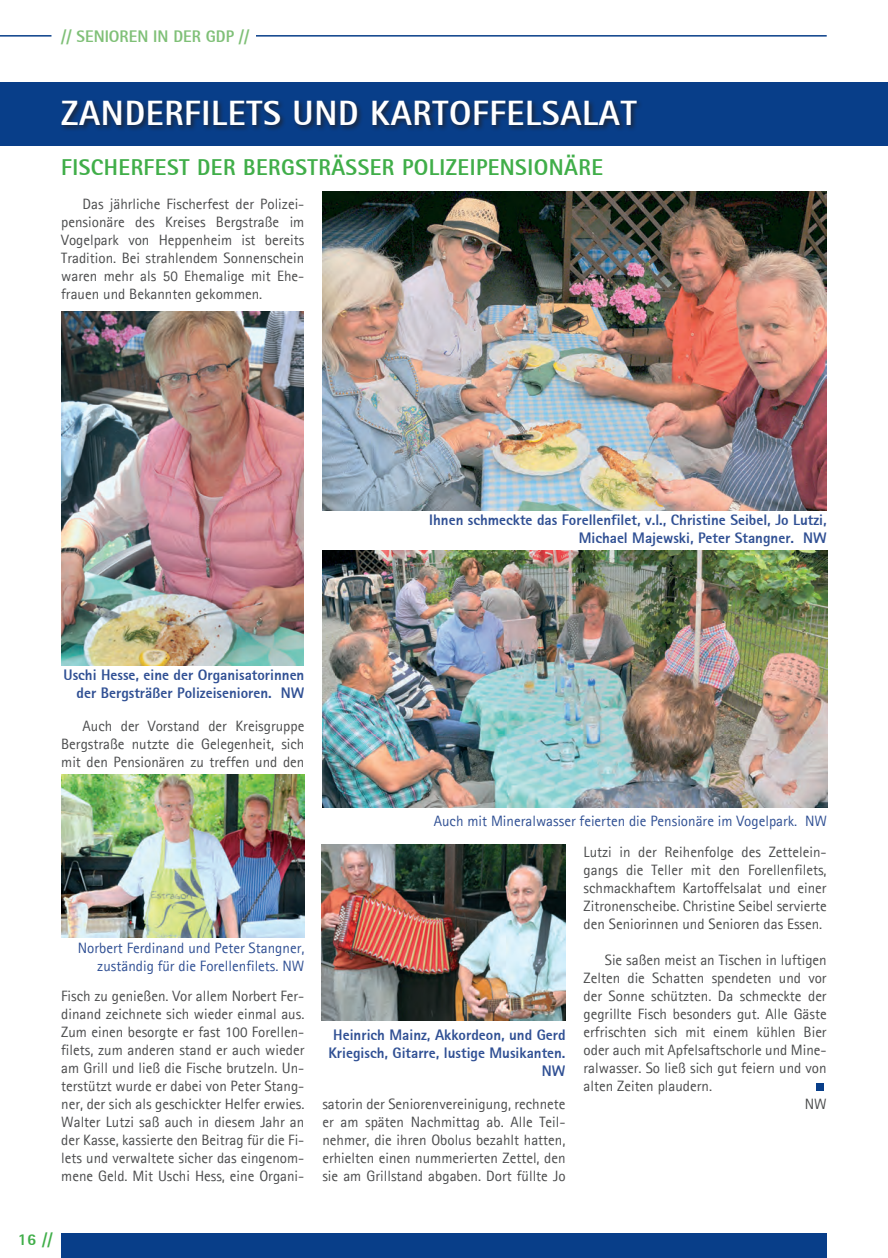
<style>
.page{position:relative;width:888px;height:1258px;background:#fff}
.page>*{position:absolute;margin:0;border:0;box-sizing:border-box;transform-origin:0 0}
.t1{font:800 34.5px "Agfa Rotis Sans Serif";letter-spacing:.02em;color:#fff}
.t2{font:800 22.5px "Agfa Rotis Sans Serif";letter-spacing:.02em;color:#40ae49}
.t3{font:800 16.5px "Agfa Rotis Sans Serif";color:#7fc077}
.t4{font:800 16.5px "Agfa Rotis Sans Serif";color:#40ae49}
.t5{font:15px/18px "Agfa Rotis Sans Serif";color:#4b4c4d;text-align:justify}
.t6{font:800 15px/18px "Agfa Rotis Sans Serif";color:#305094;text-align:right}
.t7{font:15px/18px "Agfa Rotis Sans Serif";color:#305094;text-align:right}
</style>
<div class="page">
<div style="left:61px;top:1233px;width:766px;height:25px;background:#083e89"></div>
<div style="left:0;top:82px;width:888px;height:64px;background:#083e89"></div>
<div style="left:59px;top:99px;width:584px;height:33px;background:#231f20;opacity:.75"></div>
<div style="left:816px;top:1083px;width:8px;height:8px;background:#083e89"></div>
<img style="left:322px;top:191px;width:505px;height:319px">
<img style="left:61px;top:312px;width:242px;height:353px">
<img style="left:322px;top:550px;width:505px;height:258px">
<img style="left:61px;top:775px;width:243px;height:163px">
<img style="left:322px;top:844px;width:244px;height:176px">
<hr style="left:0;top:35px;width:51px;height:2px;background:#083e89">
<hr style="left:161px;top:35px;width:666px;height:2px;background:#083e89">
<div style="left:61px;top:30px;width:195px;height:13px;background:#fff"></div>
<p class="t3" style="left:61px;top:26px;width:189px">// SENIOREN IN DER GDP //</p>
<h1 class="t1" style="left:61px;top:91px;width:577px">ZANDERFILETS UND KARTOFFELSALAT</h1>
<h2 class="t2" style="left:61px;top:153px;width:543px">FISCHERFEST DER BERGSTRÄSSER POLIZEIPENSIONÄRE</h2>
<p class="t5" style="left:61px;top:194px;width:245px;text-indent:21px">Das jährliche Fischerfest der Polizei&shy;pensionäre des Kreises Bergstraße im Vogelpark von Heppenheim ist bereits Tradition. Bei strahlendem Sonnenschein waren mehr als 50 Ehemalige mit Ehe&shy;frauen und Bekannten gekommen.</p>
<p class="t6" style="left:429px;top:511px;width:399px">Ihnen schmeckte das Forellenfilet, v.l., Christine Seibel, Jo Lutzi,<br>Michael Majewski, Peter Stangner. NW</p>
<p class="t6" style="left:64px;top:666px;width:242px">Uschi Hesse, eine der Organisatorinnen der Bergsträßer Polizeisenioren. NW</p>
<p class="t5" style="left:61px;top:716px;width:245px;text-indent:21px">Auch der Vorstand der Kreisgruppe Bergstraße nutzte die Gelegenheit, sich mit den Pensionären zu treffen und den</p>
<p class="t7" style="left:78px;top:939px;width:228px">Norbert Ferdinand und Peter Stangner, zuständig für die Forellenfilets. NW</p>
<p class="t5" style="left:61px;top:986px;width:245px">Fisch zu genießen. Vor allem Norbert Fer&shy;dinand zeichnete sich wieder einmal aus.<br>Zum einen besorgte er fast 100 Forellen&shy;filets, zum anderen stand er auch wieder am Grill und ließ die Fische brutzeln. Un&shy;terstützt wurde er dabei von Peter Stang&shy;ner, der sich als geschickter Helfer erwies.<br>Walter Lutzi saß auch in diesem Jahr an der Kasse, kassierte den Beitrag für die Fi&shy;lets und verwaltete sicher das eingenom&shy;mene Geld. Mit Uschi Hess, eine Organi-</p>
<p class="t7" style="left:434px;top:812px;width:395px">Auch mit Mineralwasser feierten die Pensionäre im Vogelpark. NW</p>
<p class="t6" style="left:328px;top:1026px;width:239px">Heinrich Mainz, Akkordeon, und Gerd<br>Kriegisch, Gitarre, lustige Musikanten.<br>NW</p>
<p class="t5" style="left:322px;top:1094px;width:245px">satorin der Seniorenvereinigung, rechnete er am späten Nachmittag ab. Alle Teil&shy;nehmer, die ihren Obolus bezahlt hatten, erhielten einen nummerierten Zettel, den sie am Grillstand abgaben. Dort füllte Jo</p>
<p class="t5" style="left:583px;top:842px;width:245px">Lutzi in der Reihenfolge des Zettelein&shy;gangs die Teller mit den Forellenfilets, schmackhaftem Kartoffelsalat und einer Zitronenscheibe. Christine Seibel servierte den Seniorinnen und Senioren das Essen.</p>
<p class="t5" style="left:605px;top:950px;width:223px">Sie saßen meist an Tischen in luftigen</p>
<p class="t5" style="left:583px;top:968px;width:245px">Zelten die Schatten spendeten und vor</p>
<p class="t5" style="left:583px;top:986px;width:245px">der Sonne schützten. Da schmeckte der</p>
<p class="t5" style="left:583px;top:1004px;width:245px">gegrillte Fisch besonders gut. Alle Gäste</p>
<p class="t5" style="left:583px;top:1022px;width:245px">erfrischten sich mit einem kühlen Bier</p>
<p class="t5" style="left:583px;top:1040px;width:245px">oder auch mit Apfelsaftschorle und Mine-</p>
<p class="t5" style="left:583px;top:1058px;width:245px">ralwasser. So ließ sich gut feiern und von</p>
<p class="t5" style="left:583px;top:1076px;width:130px">alten Zeiten plaudern.</p>
<p class="t5" style="left:805px;top:1094px;width:23px">NW</p>
<p class="t4" style="left:18px;top:1229px;width:36px">16 //</p>
</div>
